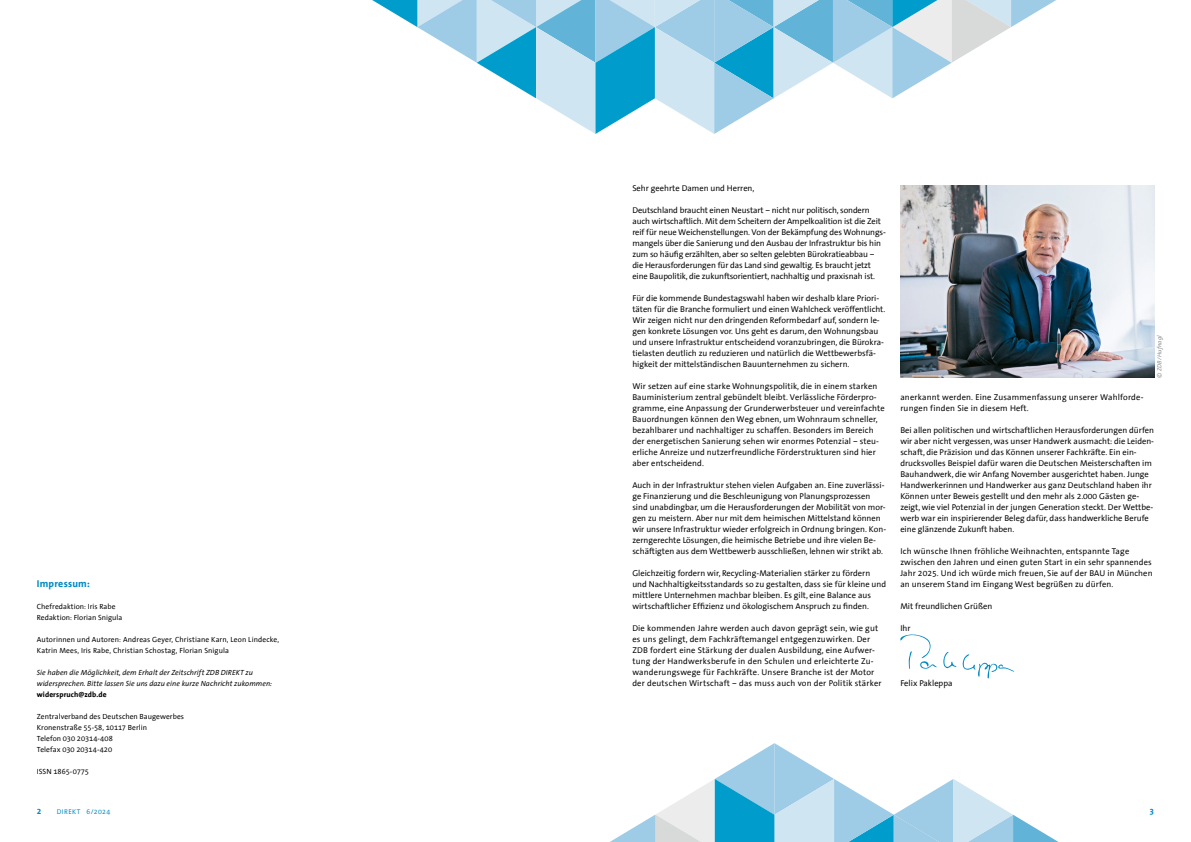
<style>
.page{position:relative;width:1191px;height:842px;background:#fff}
.page>*{position:absolute;margin:0;border:0;box-sizing:border-box;transform-origin:0 0}
.t1{font:700 10px "The Sans Office";letter-spacing:.02em;color:#008ac2}
.t2{font:8.5px/11px "The Sans Office";color:#000}
.t3{font:8.5px/11px "The Sans Office";letter-spacing:.02em;color:#000}
.t4{font:700 8.5px "The Sans Office";color:#008ac2}
.t5{font:7.5px/11px "The Sans Office";letter-spacing:.01em;color:#000}
.t6{font:italic 7.5px/11px "The Sans Office";letter-spacing:.005em;color:#000}
.t7{font:700 7.5px "The Sans Office";letter-spacing:.015em;color:#000}
.t8{font:7px "The Sans Office";letter-spacing:.06em;color:#008ac2}
.t9{font:italic 6px "The Sans Office";letter-spacing:.015em;color:#878988}
.s1{font-size:6.9px}
</style>
<div class="page">
<svg style="left:610px;top:743px;width:448px;height:99px"></svg>
<svg style="left:372px;top:0;width:684px;height:134px"></svg>
<img style="left:900px;top:185px;width:254px;height:193px">
<svg style="left:943px;top:652px;width:13px;height:16px"></svg>
<svg style="left:900px;top:634px;width:36px;height:35px"></svg>
<svg style="left:962px;top:654px;width:52px;height:24px"></svg>
<p class="t1" style="left:37px;top:578px;width:54px">Impressum:</p>
<p class="t5" style="left:37px;top:601px;width:87px">Chefredaktion: Iris Rabe<br>Redaktion: Florian Snigula</p>
<p class="t5" style="left:37px;top:634px;width:244px">Autorinnen und Autoren: Andreas Geyer, Christiane Karn, Leon Lindecke,<br>Katrin Mees, Iris Rabe, Christian Schostag, Florian Snigula</p>
<p class="t6" style="left:37px;top:667px;width:237px">Sie haben die Möglichkeit, dem Erhalt der Zeitschrift ZDB DIREKT zu widersprechen. Bitte lassen Sie uns dazu eine kurze Nachricht zukommen:</p>
<p class="t7" style="left:37px;top:690px;width:71px">widerspruch@zdb.de</p>
<p class="t5" style="left:37px;top:711px;width:149px">Zentralverband des Deutschen Baugewerbes<br>Kronenstraße 55-58, 10117 Berlin<br>Telefon 030 20314-408<br>Telefax 030 20314-420</p>
<p class="t5" style="left:37px;top:766px;width:54px">ISSN 1865-0775</p>
<p class="t2" style="left:632px;top:183px;width:124px">Sehr geehrte Damen und Herren,</p>
<p class="t2" style="left:632px;top:205px;width:255px">Deutschland braucht einen Neustart – nicht nur politisch, sondern auch wirtschaftlich. Mit dem Scheitern der Ampelkoalition ist die Zeit reif für neue Weichenstellungen. Von der Bekämpfung des Wohnungs&shy;mangels über die Sanierung und den Ausbau der Infrastruktur bis hin zum so häufig erzählten, aber so selten gelebten Bürokratieabbau – die Herausforderungen für das Land sind gewaltig. Es braucht jetzt eine Baupolitik, die zukunftsorientiert, nachhaltig und praxisnah ist.</p>
<p class="t2" style="left:632px;top:293px;width:254px">Für die kommende Bundestagswahl haben wir deshalb klare Priori&shy;täten für die Branche formuliert und einen Wahlcheck veröffentlicht.<br>Wir zeigen nicht nur den dringenden Reformbedarf auf, sondern le&shy;gen konkrete Lösungen vor. Uns geht es darum, den Wohnungsbau und unsere Infrastruktur entscheidend voranzubringen, die Bürokra&shy;tielasten deutlich zu reduzieren und natürlich die Wettbewerbsfä&shy;higkeit der mittelständischen Bauunternehmen zu sichern.</p>
<p class="t2" style="left:632px;top:381px;width:254px">Wir setzen auf eine starke Wohnungspolitik, die in einem starken Bauministerium zentral gebündelt bleibt. Verlässliche Förderpro&shy;gramme, eine Anpassung der Grunderwerbsteuer und vereinfachte Bauordnungen können den Weg ebnen, um Wohnraum schneller, bezahlbarer und nachhaltiger zu schaffen. Besonders im Bereich der energetischen Sanierung sehen wir enormes Potenzial – steu&shy;erliche Anreize und nutzerfreundliche Förderstrukturen sind hier aber entscheidend.</p>
<p class="t2" style="left:632px;top:480px;width:255px">Auch in der Infrastruktur stehen vielen Aufgaben an. Eine zuverlässi&shy;ge Finanzierung und die Beschleunigung von Planungsprozessen sind unabdingbar, um die Herausforderungen der Mobilität von mor&shy;gen zu meistern. Aber nur mit dem heimischen Mittelstand können wir unsere Infrastruktur wieder erfolgreich in Ordnung bringen. Kon&shy;zerngerechte Lösungen, die heimische Betriebe und ihre vielen Be&shy;schäftigten aus dem Wettbewerb ausschließen, lehnen wir strikt ab.</p>
<p class="t2" style="left:632px;top:568px;width:255px">Gleichzeitig fordern wir, Recycling-Materialien stärker zu fördern und Nachhaltigkeitsstandards so zu gestalten, dass sie für kleine und mittlere Unternehmen machbar bleiben. Es gilt, eine Balance aus wirtschaftlicher Effizienz und ökologischem Anspruch zu finden.</p>
<p class="t3" style="left:632px;top:623px;width:251px">Die kommenden Jahre werden auch davon geprägt sein, wie gut es uns gelingt, dem Fachkräftemangel entgegenzuwirken. Der ZDB fordert eine Stärkung der dualen Ausbildung, eine Aufwer&shy;tung der Handwerksberufe in den Schulen und erleichterte Zu&shy;wanderungswege für Fachkräfte. Unsere Branche ist der Motor der deutschen Wirtschaft – das muss auch von der Politik stärker</p>
<p class="t9" style="left:1156px;top:378px;width:44px;rotate:-90deg"><span class="s1">©</span> ZDB/Hufnagl</p>
<p class="t3" style="left:900px;top:392px;width:245px">anerkannt werden. Eine Zusammenfassung unserer Wahlforde&shy;rungen finden Sie in diesem Heft.</p>
<p class="t2" style="left:900px;top:425px;width:255px">Bei allen politischen und wirtschaftlichen Herausforderungen dürfen wir aber nicht vergessen, was unser Handwerk ausmacht: die Leiden&shy;schaft, die Präzision und das Können unserer Fachkräfte. Ein ein&shy;drucksvolles Beispiel dafür waren die Deutschen Meisterschaften im Bauhandwerk, die wir Anfang November ausgerichtet haben. Junge Handwerkerinnen und Handwerker aus ganz Deutschland haben ihr Können unter Beweis gestellt und den mehr als 2.000 Gästen ge&shy;zeigt, wie viel Potenzial in der jungen Generation steckt. Der Wettbe&shy;werb war ein inspirierender Beleg dafür, dass handwerkliche Berufe eine glänzende Zukunft haben.</p>
<p class="t2" style="left:900px;top:546px;width:254px">Ich wünsche Ihnen fröhliche Weihnachten, entspannte Tage zwischen den Jahren und einen guten Start in ein sehr spannendes Jahr 2025. Und ich würde mich freuen, Sie auf der BAU in München an unserem Stand im Eingang West begrüßen zu dürfen.</p>
<p class="t2" style="left:900px;top:601px;width:93px">Mit freundlichen Grüßen</p>
<p class="t2" style="left:900px;top:623px;width:12px">Ihr</p>
<p class="t2" style="left:900px;top:678px;width:54px">Felix Pakleppa</p>
<p class="t4" style="left:37px;top:806px;width:6px">2</p>
<p class="t8" style="left:57px;top:808px;width:55px">DIREKT 6/2024</p>
<p class="t4" style="left:1149px;top:806px;width:6px">3</p>
</div>
